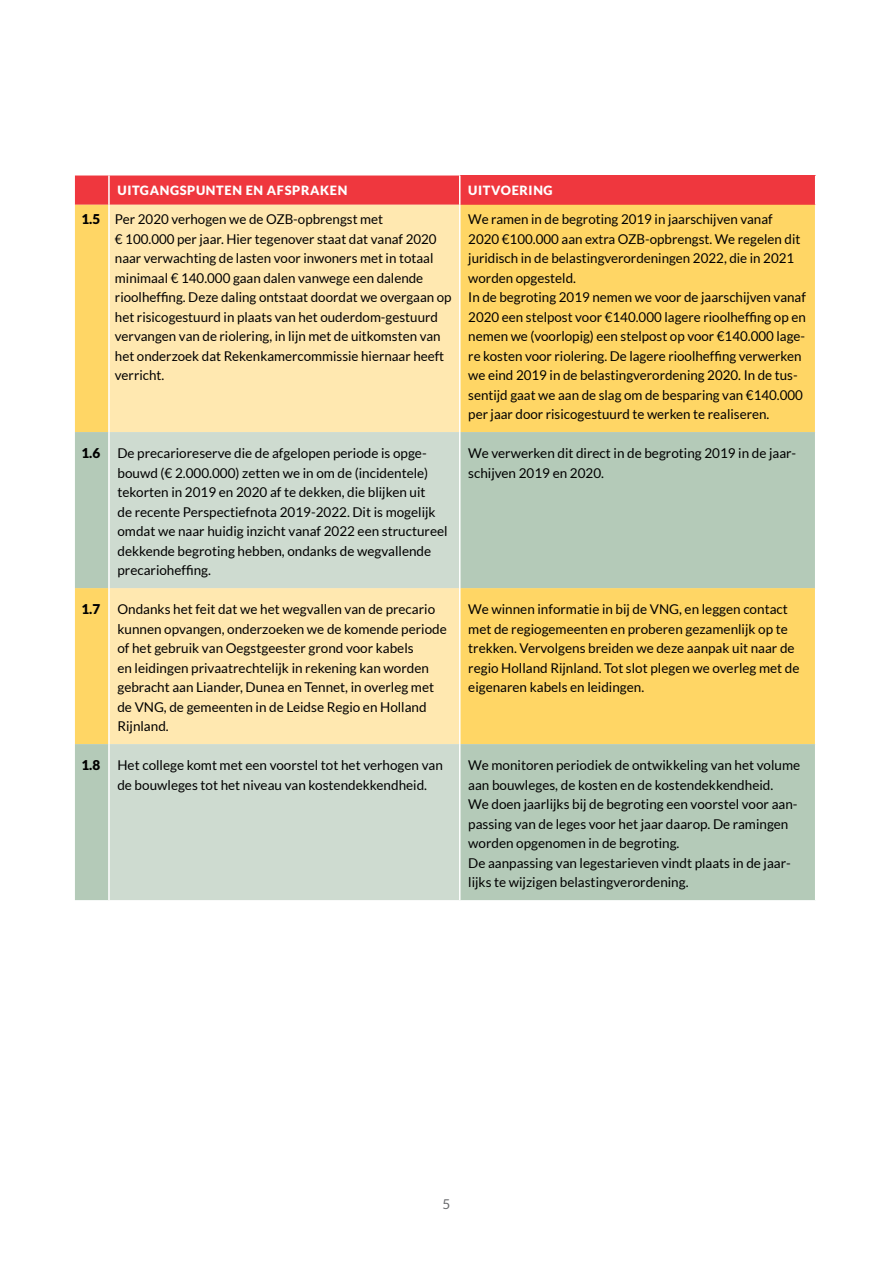
<style>
.page{position:relative;width:893px;height:1263px;background:#fff}
.page>*{position:absolute;margin:0;border:0;box-sizing:border-box;transform-origin:0 0}
.t1{font:13.5px/19.5px "Lato";color:#000}
.t2{font:900 13.5px "Lato";color:#000}
.t3{font:13.5px "Lato";color:#67686b}
.t4{font:900 12.75px "Lato";letter-spacing:.05em;color:#fff}
.s1{font-weight:900}
</style>
<div class="page">
<div style="left:460px;top:176px;width:356px;height:29px;background:#ef373e"></div>
<div style="left:75px;top:205px;width:740px;height:227px;background:#ffd665"></div>
<div style="left:110px;top:205px;width:349px;height:227px;background:#ffe8b0"></div>
<svg style="left:75px;top:432px;width:740px;height:468px;fill:#b4cab8"></svg>
<svg style="left:110px;top:432px;width:349px;height:468px;fill:#cedbd0"></svg>
<hr style="left:108px;top:205px;width:2px;height:227px;background:#fff">
<hr style="left:108px;top:432px;width:2px;height:156px;background:#fff">
<hr style="left:108px;top:588px;width:2px;height:156px;background:#fff">
<hr style="left:108px;top:744px;width:2px;height:156px;background:#fff">
<div style="left:75px;top:176px;width:385px;height:29px;background:#ef373e"></div>
<svg style="left:815px;top:176px;width:1px;height:29px"></svg>
<hr style="left:459px;top:205px;width:1px;height:227px;background:#fff">
<hr style="left:459px;top:432px;width:1px;height:156px;background:#fff">
<hr style="left:459px;top:588px;width:1px;height:156px;background:#fff">
<hr style="left:459px;top:744px;width:1px;height:156px;background:#fff">
<p class="t4" style="left:117px;top:183px;width:231px">UITGANGSPUNTEN EN AFSPRAKEN</p>
<p class="t4" style="left:468px;top:183px;width:86px">UITVOERING</p>
<p class="t1" style="left:115px;top:210px;width:338px;text-indent:-33px"><span class="s1">1.5</span> Per 2020 verhogen we de OZB-opbrengst met<br>€ 100.000 per jaar. Hier tegenover staat dat vanaf 2020 naar verwachting de lasten voor inwoners met in totaal minimaal € 140.000 gaan dalen vanwege een dalende rioolheffing. Deze daling ontstaat doordat we overgaan op het risicogestuurd in plaats van het ouderdom-gestuurd vervangen van de riolering, in lijn met de uitkomsten van het onderzoek dat Rekenkamercommissie hiernaar heeft verricht.</p>
<p class="t1" style="left:468px;top:209px;width:339px">We ramen in de begroting 2019 in jaarschijven vanaf 2020 €100.000 aan extra OZB-opbrengst. We regelen dit juridisch in de belastingverordeningen 2022, die in 2021 worden opgesteld.<br>In de begroting 2019 nemen we voor de jaarschijven vanaf 2020 een stelpost voor €140.000 lagere rioolheffing op en nemen we (voorlopig) een stelpost op voor €140.000 lage&shy;re kosten voor riolering. De lagere rioolheffing verwerken we eind 2019 in de belastingverordening 2020. In de tus&shy;sentijd gaat we aan de slag om de besparing van €140.000 per jaar door risicogestuurd te werken te realiseren.</p>
<p class="t2" style="left:81px;top:445px;width:20px">1.6</p>
<p class="t1" style="left:117px;top:444px;width:332px">De precarioreserve die de afgelopen periode is opge&shy;bouwd (€ 2.000.000) zetten we in om de (incidentele) tekorten in 2019 en 2020 af te dekken, die blijken uit<br>de recente Perspectiefnota 2019-2022. Dit is mogelijk omdat we naar huidig inzicht vanaf 2022 een structureel dekkende begroting hebben, ondanks de wegvallende precarioheffing.</p>
<p class="t1" style="left:468px;top:443px;width:330px">We verwerken dit direct in de begroting 2019 in de jaar&shy;schijven 2019 en 2020.</p>
<p class="t2" style="left:81px;top:601px;width:20px">1.7</p>
<p class="t1" style="left:117px;top:599px;width:331px">Ondanks het feit dat we het wegvallen van de precario kunnen opvangen, onderzoeken we de komende periode of het gebruik van Oegstgeester grond voor kabels<br>en leidingen privaatrechtelijk in rekening kan worden gebracht aan Liander, Dunea en Tennet, in overleg met de VNG, de gemeenten in de Leidse Regio en Holland Rijnland.</p>
<p class="t1" style="left:468px;top:599px;width:333px">We winnen informatie in bij de VNG, en leggen contact met de regiogemeenten en proberen gezamenlijk op te trekken. Vervolgens breiden we deze aanpak uit naar de regio Holland Rijnland. Tot slot plegen we overleg met de eigenaren kabels en leidingen.</p>
<p class="t2" style="left:81px;top:757px;width:20px">1.8</p>
<p class="t1" style="left:117px;top:755px;width:327px">Het college komt met een voorstel tot het verhogen van de bouwleges tot het niveau van kostendekkendheid.</p>
<p class="t1" style="left:468px;top:755px;width:333px">We monitoren periodiek de ontwikkeling van het volume aan bouwleges, de kosten en de kostendekkendheid.<br>We doen jaarlijks bij de begroting een voorstel voor aan&shy;passing van de leges voor het jaar daarop. De ramingen worden opgenomen in de begroting.<br>De aanpassing van legestarieven vindt plaats in de jaar&shy;lijks te wijzigen belastingverordening.</p>
<p class="t3" style="left:443px;top:1197px;width:9px">5</p>
</div>
